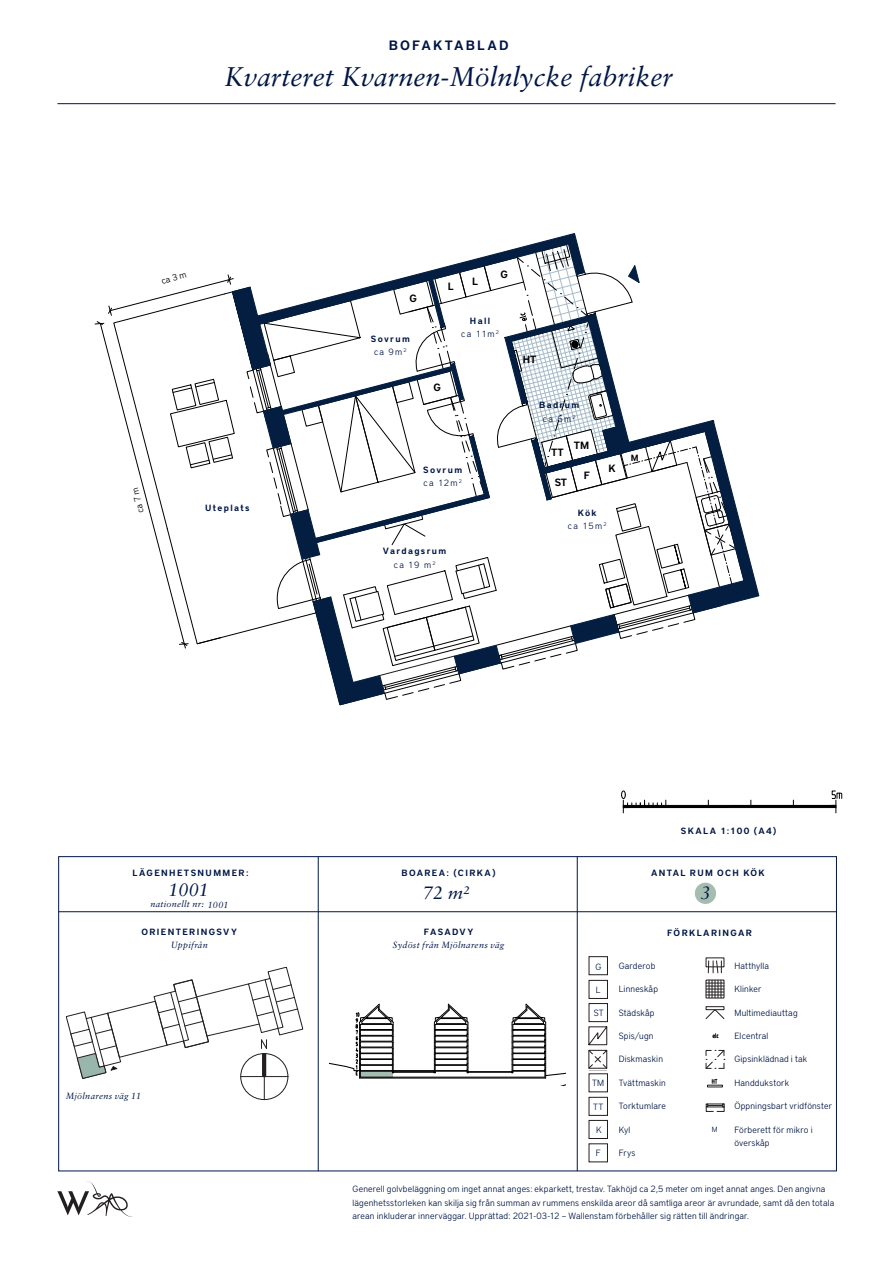
<style>
.page{position:relative;width:893px;height:1263px;background:#fff}
.page>*{position:absolute;margin:0;border:0;box-sizing:border-box;transform-origin:0 0}
.t1{font:italic 27px "Sabon LT Pro";color:#001646}
.t2{font:italic 18px "Sabon LT Pro";color:#001646}
.t3{font:600 13.5px "District Pro";letter-spacing:.16em;color:#001646}
.t4{font:600 10.5px "District Pro";color:#000}
.t5{font:300 9px/13.5px "District Pro";letter-spacing:.02em;color:#001646}
.t6{font:600 9px "District Pro";letter-spacing:.15em;color:#001646}
.t7{font:italic 9px "Sabon LT Pro";letter-spacing:.03em;color:#001646}
.t8{font:300 9px "District Pro";color:#000}
.t9{font:600 9px "District Pro";color:#000}
.t10{font:300 7.5px "District Pro";color:#001646}
</style>
<div class="page">
<svg style="left:708px;top:961px;width:14px;height:12px"></svg>
<svg style="left:706px;top:980px;width:18px;height:18px"></svg>
<svg style="left:713px;top:1033px;width:6px;height:5px"></svg>
<div style="left:706px;top:1006px;width:18px;height:4px;border:1px solid #231f20"></div>
<svg style="left:706px;top:1009px;width:18px;height:10px"></svg>
<svg style="left:705px;top:1050px;width:20px;height:19px"></svg>
<svg style="left:707px;top:1079px;width:16px;height:8px"></svg>
<svg style="left:706px;top:1104px;width:18px;height:7px"></svg>
<svg style="left:588px;top:1026px;width:19px;height:43px"></svg>
<div style="left:589px;top:956px;width:19px;height:19px;border:1px solid #231f20"></div>
<div style="left:589px;top:980px;width:19px;height:19px;border:1px solid #231f20"></div>
<div style="left:589px;top:1003px;width:19px;height:19px;border:1px solid #231f20"></div>
<div style="left:589px;top:1097px;width:19px;height:19px;border:1px solid #231f20"></div>
<div style="left:589px;top:1120px;width:19px;height:19px;border:1px solid #231f20"></div>
<hr style="left:318px;top:856px;width:1px;height:315px;background:#001646">
<hr style="left:577px;top:856px;width:1px;height:315px;background:#001646">
<hr style="left:58px;top:911px;width:779px;height:1px;background:#001646">
<svg style="left:621px;top:791px;width:221px;height:22px"></svg>
<svg style="left:95px;top:233px;width:665px;height:473px"></svg>
<hr style="left:57px;top:103px;width:779px;height:1px;background:#001646">
<svg style="left:65px;top:966px;width:239px;height:133px"></svg>
<div style="left:695px;top:883px;width:21px;height:21px;background:#a5bcb1;border-radius:50%"></div>
<svg style="left:57px;top:1181px;width:77px;height:36px"></svg>
<svg style="left:329px;top:1004px;width:236px;height:81px"></svg>
<p class="t3" style="left:389px;top:36px;width:121px">BOFAKTABLAD</p>
<p class="t1" style="left:224px;top:59px;width:450px">Kvarteret Kvarnen-Mölnlycke fabriker</p>
<p class="t8" style="left:160px;top:274px;width:27px;rotate:-15deg">ca 3 m</p>
<p class="t8" style="left:134px;top:514px;width:27px;rotate:-103deg">ca 7 m</p>
<p class="t6" style="left:205px;top:501px;width:46px">Uteplats</p>
<p class="t4" style="left:410px;top:291px;width:9px">G</p>
<p class="t6" style="left:371px;top:332px;width:41px">Sovrum</p>
<p class="t5" style="left:374px;top:345px;width:34px">ca 9m<sup>2</sup></p>
<p class="t4" style="left:448px;top:279px;width:7px">L</p>
<p class="t4" style="left:472px;top:274px;width:7px">L</p>
<p class="t4" style="left:500px;top:267px;width:9px">G</p>
<p class="t6" style="left:470px;top:314px;width:22px">Hall</p>
<p class="t5" style="left:461px;top:327px;width:39px">ca 11m<sup>2</sup></p>
<p class="t4" style="left:433px;top:380px;width:9px">G</p>
<p class="t6" style="left:423px;top:463px;width:41px">Sovrum</p>
<p class="t5" style="left:423px;top:476px;width:40px">ca 12m<sup>2</sup></p>
<p class="t6" style="left:383px;top:545px;width:65px">Vardagsrum</p>
<p class="t5" style="left:394px;top:557px;width:43px">ca 19 m<sup>2</sup></p>
<p class="t4" style="left:523px;top:352px;width:15px">HT</p>
<p class="t6" style="left:539px;top:399px;width:42px">Badrum</p>
<p class="t5" style="left:543px;top:411px;width:34px">ca 6m<sup>2</sup></p>
<p class="t4" style="left:551px;top:445px;width:14px">TT</p>
<p class="t4" style="left:574px;top:438px;width:17px">TM</p>
<p class="t4" style="left:555px;top:475px;width:14px">ST</p>
<p class="t4" style="left:584px;top:468px;width:8px">F</p>
<p class="t4" style="left:608px;top:461px;width:9px">K</p>
<p class="t6" style="left:578px;top:506px;width:21px">Kök</p>
<p class="t5" style="left:568px;top:519px;width:40px">ca 15m<sup>2</sup></p>
<p class="t9" style="left:631px;top:451px;width:9px">M</p>
<p class="t6" style="left:681px;top:825px;width:97px">SKALA 1:100 (A4)</p>
<p class="t6" style="left:402px;top:867px;width:96px">BOAREA: (CIRKA)</p>
<p class="t6" style="left:651px;top:867px;width:115px">ANTAL RUM OCH KÖK</p>
<p class="t6" style="left:133px;top:867px;width:117px">LÄGENHETSNUMMER:</p>
<p class="t7" style="left:150px;top:898px;width:80px">nationellt nr: 1001</p>
<p class="t2" style="left:169px;top:879px;width:42px">1001</p>
<p class="t2" style="left:423px;top:881px;width:48px">72 m²</p>
<p class="t2" style="left:701px;top:881px;width:12px">3</p>
<p class="t6" style="left:141px;top:925px;width:97px">ORIENTERINGSVY</p>
<p class="t7" style="left:171px;top:940px;width:39px">Uppifrån</p>
<p class="t7" style="left:66px;top:1090px;width:77px">Mjölnarens väg 11</p>
<p class="t6" style="left:424px;top:925px;width:51px">FASADVY</p>
<p class="t7" style="left:393px;top:940px;width:113px">Sydöst från Mjölnarens väg</p>
<p class="t5" style="left:595px;top:959px;width:7px">G</p>
<p class="t5" style="left:596px;top:982px;width:6px">L</p>
<p class="t5" style="left:594px;top:1005px;width:12px">ST</p>
<p class="t5" style="left:592px;top:1075px;width:14px">TM</p>
<p class="t5" style="left:593px;top:1099px;width:12px">TT</p>
<p class="t5" style="left:596px;top:1122px;width:7px">K</p>
<p class="t5" style="left:596px;top:1146px;width:6px">F</p>
<p class="t6" style="left:667px;top:926px;width:86px">FÖRKLARINGAR</p>
<p class="t5" style="left:619px;top:958px;width:38px">Garderob</p>
<p class="t5" style="left:734px;top:958px;width:36px">Hatthylla</p>
<p class="t5" style="left:619px;top:1005px;width:37px">Städskåp</p>
<p class="t5" style="left:734px;top:1005px;width:65px">Multimediauttag</p>
<p class="t5" style="left:619px;top:982px;width:41px">Linneskåp</p>
<p class="t5" style="left:734px;top:982px;width:29px">Klinker</p>
<p class="t5" style="left:619px;top:1028px;width:36px">Spis/ugn</p>
<p class="t5" style="left:734px;top:1028px;width:36px">Elcentral</p>
<p class="t5" style="left:619px;top:1052px;width:46px">Diskmaskin</p>
<p class="t5" style="left:734px;top:1052px;width:74px">Gipsinklädnad i tak</p>
<p class="t5" style="left:619px;top:1075px;width:49px">Tvättmaskin</p>
<p class="t5" style="left:734px;top:1075px;width:56px">Handdukstork</p>
<p class="t5" style="left:619px;top:1099px;width:49px">Torktumlare</p>
<p class="t5" style="left:734px;top:1099px;width:99px">Öppningsbart vridfönster</p>
<p class="t5" style="left:619px;top:1122px;width:13px">Kyl</p>
<p class="t5" style="left:734px;top:1122px;width:80px">Förberett för mikro i överskåp</p>
<p class="t5" style="left:619px;top:1145px;width:18px">Frys</p>
<p class="t10" style="left:712px;top:1124px;width:7px">M</p>
<p class="t5" style="left:352px;top:1182px;width:483px">Generell golvbeläggning om inget annat anges: ekparkett, trestav. Takhöjd ca 2,5 meter om inget annat anges. Den angivna lägenhetsstorleken kan skilja sig från summan av rummens enskilda areor då samtliga areor är avrundade, samt då den totala arean inkluderar innerväggar. Upprättad: 2021-03-12 – Wallenstam förbehåller sig rätten till ändringar.</p>
</div>
